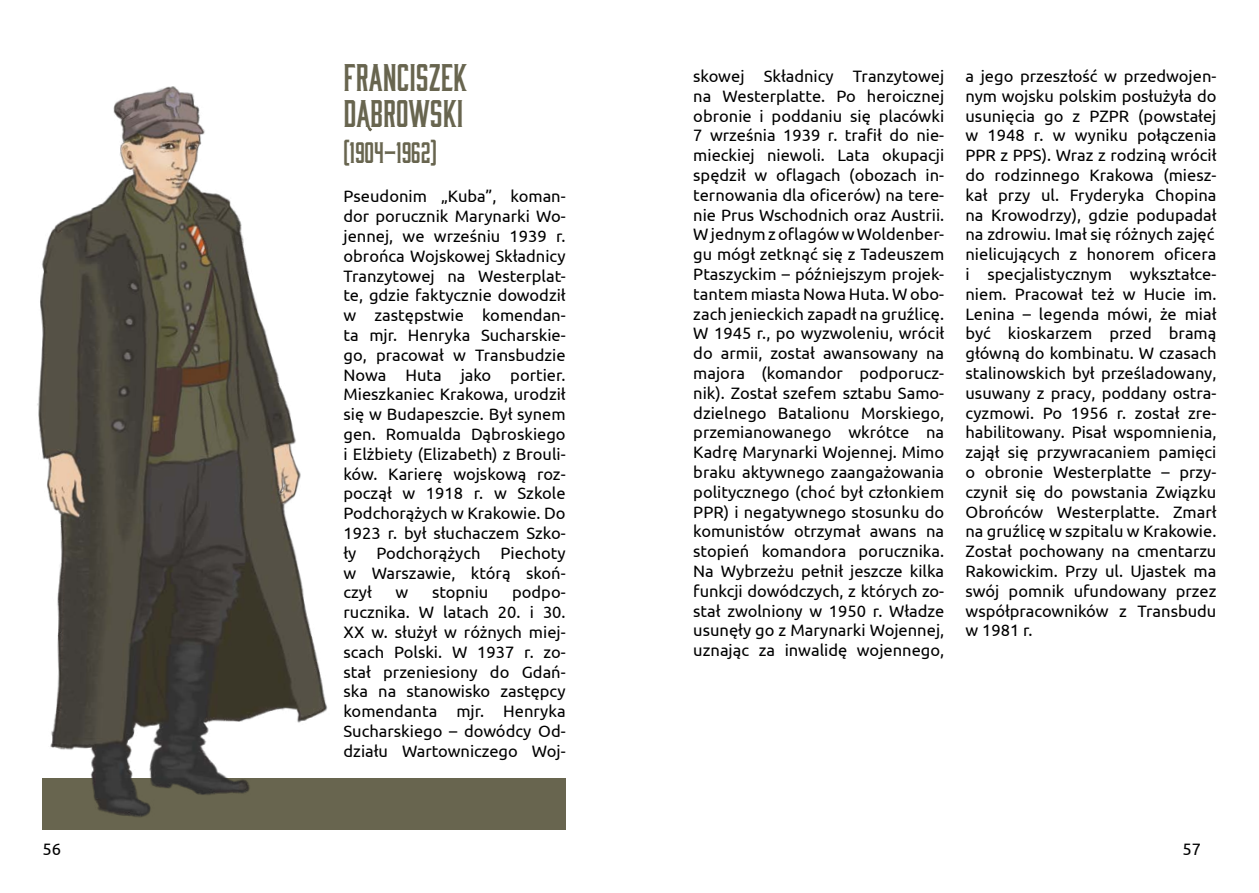
<style>
.page{position:relative;width:1259px;height:893px;background:#fff}
.page>*{position:absolute;margin:0;border:0;box-sizing:border-box;transform-origin:0 0}
.t1{font:39px/36px "Moonshiner";color:#68654f}
.t2{font:30px "Moonshiner";color:#68654f}
.t3{font:16.5px/19.8px "Ubuntu";color:#000;text-align:justify}
</style>
<div class="page">
<div style="left:43px;top:778px;width:523px;height:51px;background:#68654f"></div>
<img style="left:37px;top:86px;width:316px;height:744px">
<svg style="left:366px;top:125px;width:6px;height:6px"></svg>
<h1 class="t1" style="left:343px;top:57px;width:125px">FRANCISZEK<br>DABROWSKI</h1>
<h2 class="t2" style="left:343px;top:136px;width:95px">(1904–1962)</h2>
<p class="t3" style="left:343px;top:186px;width:224px">Pseudonim „Kuba”, koman&shy;dor porucznik Marynarki Wo&shy;jennej, we wrześniu 1939 r. obrońca Wojskowej Składnicy Tranzytowej na Westerplat&shy;te, gdzie faktycznie dowodził w zastępstwie komendan&shy;ta mjr. Henryka Sucharskie&shy;go, pracował w Transbudzie Nowa Huta jako portier.<br>Mieszkaniec Krakowa, urodził się w Budapeszcie. Był synem gen. Romualda Dąbroskiego i Elżbiety (Elizabeth) z Brouli&shy;ków. Karierę wojskową roz&shy;począł w 1918 r. w Szkole Podchorążych w Krakowie. Do 1923 r. był słuchaczem Szko&shy;ły Podchorążych Piechoty w Warszawie, którą skoń&shy;czył</p>
<p class="t3" style="left:343px;top:582px;width:224px;text-indent:169px">podpo&shy;rucznika. W latach 20. i 30.<br>XX w. służył w różnych miej&shy;scach Polski. W 1937 r. zo&shy;stał przeniesiony do Gdań&shy;ska na stanowisko zastępcy komendanta mjr. Henryka Sucharskiego – dowódcy Od&shy;działu Wartowniczego Woj-</p>
<p class="t3" style="left:395px;top:582px;width:14px">w</p>
<p class="t3" style="left:432px;top:582px;width:58px">stopniu</p>
<p class="t3" style="left:693px;top:66px;width:252px">skowej Składnicy Tranzytowej na Westerplatte. Po heroicznej obronie i poddaniu się placówki 7 września 1939 r. trafił do nie&shy;mieckiej niewoli. Lata okupacji spędził w oflagach (obozach in&shy;ternowania dla oficerów) na tere&shy;nie Prus Wschodnich oraz Austrii.<br>W jednym z oflagów w Woldenber&shy;gu mógł zetknąć się z Tadeuszem Ptaszyckim – późniejszym projek&shy;tantem miasta Nowa Huta. W obo&shy;zach jenieckich zapadł na gruźlicę.<br>W 1945 r., po wyzwoleniu, wrócił do armii, został awansowany na majora (komandor podporucz&shy;nik). Został szefem sztabu Samo&shy;dzielnego Batalionu Morskiego, przemianowanego wkrótce na Kadrę Marynarki Wojennej. Mimo braku aktywnego zaangażowania politycznego (choć był członkiem PPR) i negatywnego stosunku do komunistów otrzymał awans na stopień komandora porucznika.<br>Na Wybrzeżu pełnił jeszcze kilka funkcji dowódczych, z których zo&shy;stał zwolniony w 1950 r. Władze usunęły go z Marynarki Wojennej, uznając za inwalidę wojennego,</p>
<p class="t3" style="left:965px;top:66px;width:252px">a jego przeszłość w przedwojen&shy;nym wojsku polskim posłużyła do usunięcia go z PZPR (powstałej w 1948 r. w wyniku połączenia PPR z PPS). Wraz z rodziną wrócił do rodzinnego Krakowa (miesz&shy;kał przy ul. Fryderyka Chopina na Krowodrzy), gdzie podupadał na zdrowiu. Imał się różnych zajęć nielicujących z honorem oficera i specjalistycznym wykształce&shy;niem. Pracował też w Hucie im.<br>Lenina – legenda mówi, że miał być kioskarzem przed bramą główną do kombinatu. W czasach stalinowskich był prześladowany, usuwany z pracy, poddany ostra&shy;cyzmowi. Po 1956 r. został zre&shy;habilitowany. Pisał wspomnienia, zajął się przywracaniem pamięci o obronie Westerplatte – przy&shy;czynił się do powstania Związku Obrońców Westerplatte. Zmarł na gruźlicę w szpitalu w Krakowie.<br>Został pochowany na cmentarzu Rakowickim. Przy ul. Ujastek ma swój pomnik ufundowany przez współpracowników z Transbudu w 1981 r.</p>
<p class="t3" style="left:43px;top:838px;width:20px">56</p>
<p class="t3" style="left:1182px;top:838px;width:20px">57</p>
</div>
